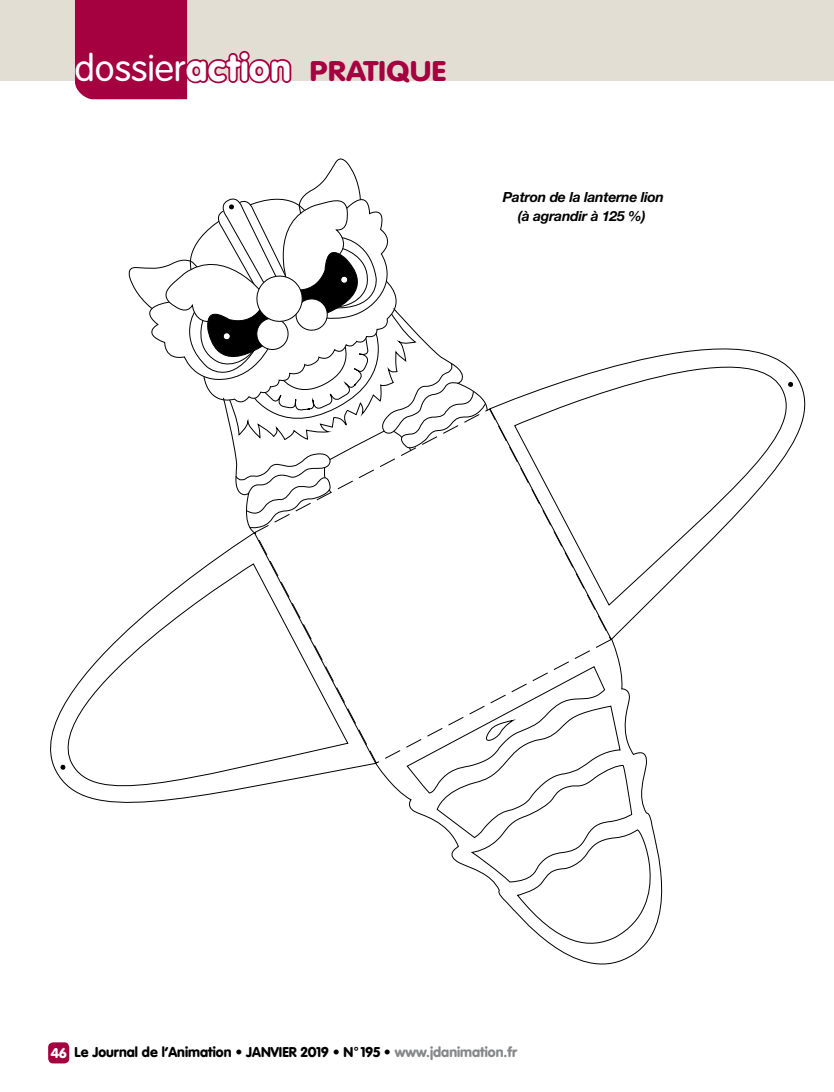
<style>
.page{position:relative;width:834px;height:1092px;background:#fff}
.page>*{position:absolute;margin:0;border:0;box-sizing:border-box;transform-origin:0 0}
.t1{font:900 28px "VAG Rounded";letter-spacing:.02em;color:#a5003f;scale:1.1 1}
.t2{font:900 14px "VAG Rounded";color:#000}
.t3{font:italic 700 14px/19.2px "Helvetica Neue";letter-spacing:-.02em;color:#000;text-align:center}
.s1{font-weight:300;font-size:36.75px;color:#fff}
.s2{font-size:36.75px;color:#fff}
.s3{color:#fff}
.s4{color:#87888a}
</style>
<div class="page">
<div style="left:48px;top:1042px;width:21px;height:21px;background:#a5003f;border-radius:5px"></div>
<div style="left:0;top:0;width:833px;height:81px;background:#e3ded4"></div>
<svg style="left:75px;top:0;width:217px;height:99px"></svg>
<svg style="left:513px;top:348px;width:292px;height:258px"></svg>
<svg style="left:50px;top:563px;width:299px;height:240px"></svg>
<svg style="left:406px;top:665px;width:257px;height:284px"></svg>
<svg style="left:254px;top:408px;width:357px;height:356px"></svg>
<svg style="left:128px;top:158px;width:360px;height:375px"></svg>
<svg style="left:787px;top:382px;width:6px;height:5px"></svg>
<svg style="left:60px;top:764px;width:6px;height:5px"></svg>
<h1 class="t1" style="left:74px;top:54px;width:338px"><span class="s1">dossier</span><span class="s2">action</span> pratique</h1>
<p class="t3" style="left:502px;top:187px;width:163px">Patron de la lanterne lion (à agrandir à 125 %)</p>
<p class="t2" style="left:51px;top:1043px;width:467px"><span class="s3">46</span> Le Journal de l’Animation • JANVIER 2019 • N° 195 • <span class="s4">www.jdanimation.fr</span></p>
</div>
